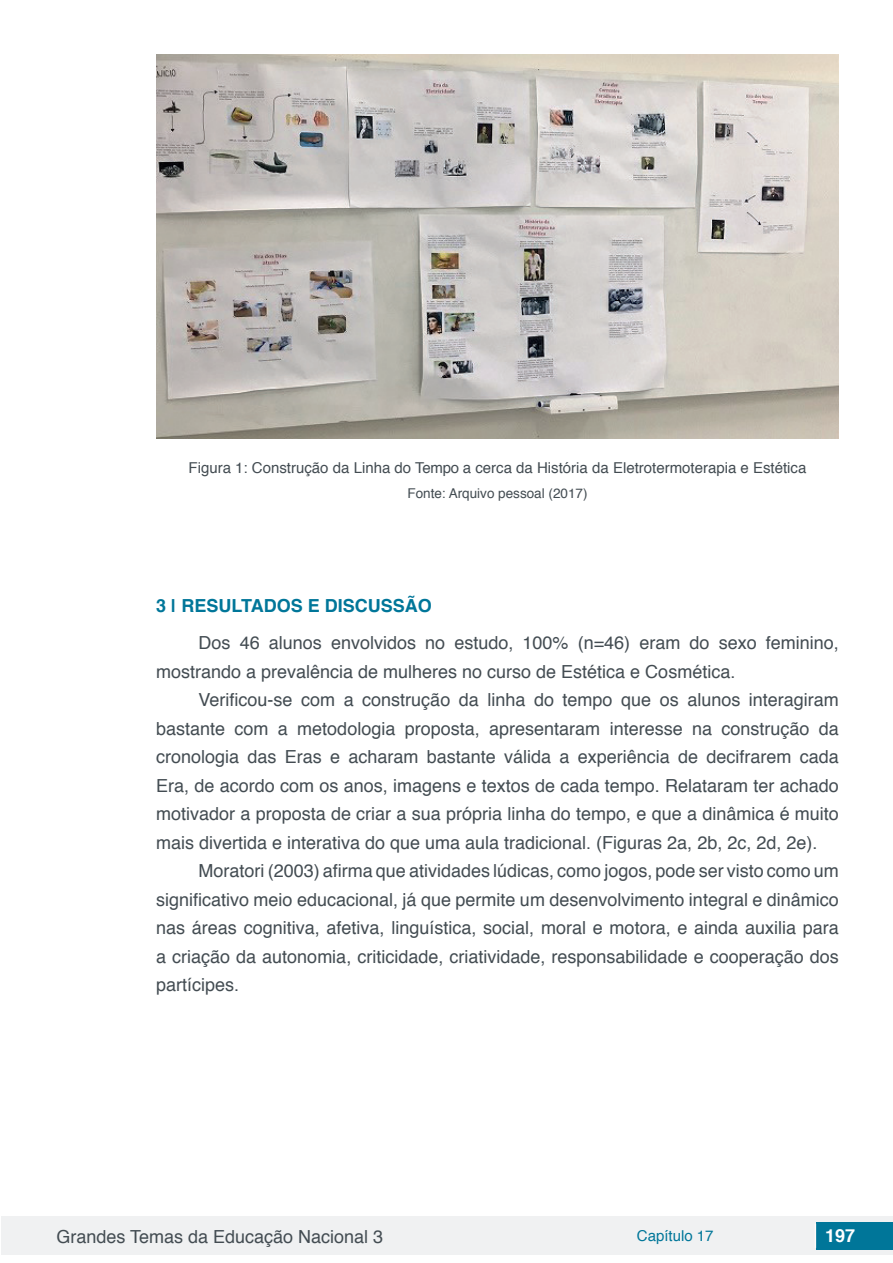
<style>
.page{position:relative;width:893px;height:1263px;background:#fff}
.page>*{position:absolute;margin:0;border:0;box-sizing:border-box;transform-origin:0 0}
.t1{font:18px/28.5px "Helvetica";color:#434c52;text-align:justify}
.t2{font:700 18px "Helvetica";color:#007699}
.t3{font:700 18px "Helvetica";color:#fff}
.t4{font:15px "Helvetica";color:#434c52}
.t5{font:15px "Helvetica";color:#007699}
.t6{font:13.5px "Helvetica";color:#434c52}
</style>
<div class="page">
<div style="left:1px;top:1216px;width:891px;height:38px;background:#f0f1f2"></div>
<div style="left:816px;top:1222px;width:77px;height:27px;background:#007699"></div>
<svg style="left:815px;top:1224px;width:1px;height:24px"></svg>
<img style="left:156px;top:54px;width:683px;height:384px">
<p class="t4" style="left:189px;top:456px;width:619px">Figura 1: Construção da Linha do Tempo a cerca da História da Eletrotermoterapia e Estética</p>
<p class="t6" style="left:407px;top:483px;width:182px">Fonte: Arquivo pessoal (2017)</p>
<p class="t2" style="left:156px;top:591px;width:277px">3 | RESULTADOS E DISCUSSÃO</p>
<p class="t1" style="left:156px;top:629px;width:684px;text-indent:43px">Dos 46 alunos envolvidos no estudo, 100% (n=46) eram do sexo feminino, mostrando a prevalência de mulheres no curso de Estética e Cosmética.</p>
<p class="t1" style="left:156px;top:686px;width:684px;text-indent:43px">Verificou-se com a construção da linha do tempo que os alunos interagiram bastante com a metodologia proposta, apresentaram interesse na construção da cronologia das Eras e acharam bastante válida a experiência de decifrarem cada Era, de acordo com os anos, imagens e textos de cada tempo. Relataram ter achado motivador a proposta de criar a sua própria linha do tempo, e que a dinâmica é muito mais divertida e interativa do que uma aula tradicional. (Figuras 2a, 2b, 2c, 2d, 2e).</p>
<p class="t1" style="left:156px;top:857px;width:684px;text-indent:43px">Moratori (2003) afirma que atividades lúdicas, como jogos, pode ser visto como um significativo meio educacional, já que permite um desenvolvimento integral e dinâmico nas áreas cognitiva, afetiva, linguística, social, moral e motora, e ainda auxilia para a criação da autonomia, criticidade, criatividade, responsabilidade e cooperação dos partícipes.</p>
<p class="t1" style="left:56px;top:1223px;width:328px">Grandes Temas da Educação Nacional 3</p>
<p class="t5" style="left:637px;top:1224px;width:78px">Capítulo 17</p>
<p class="t3" style="left:825px;top:1221px;width:32px">197</p>
</div>
